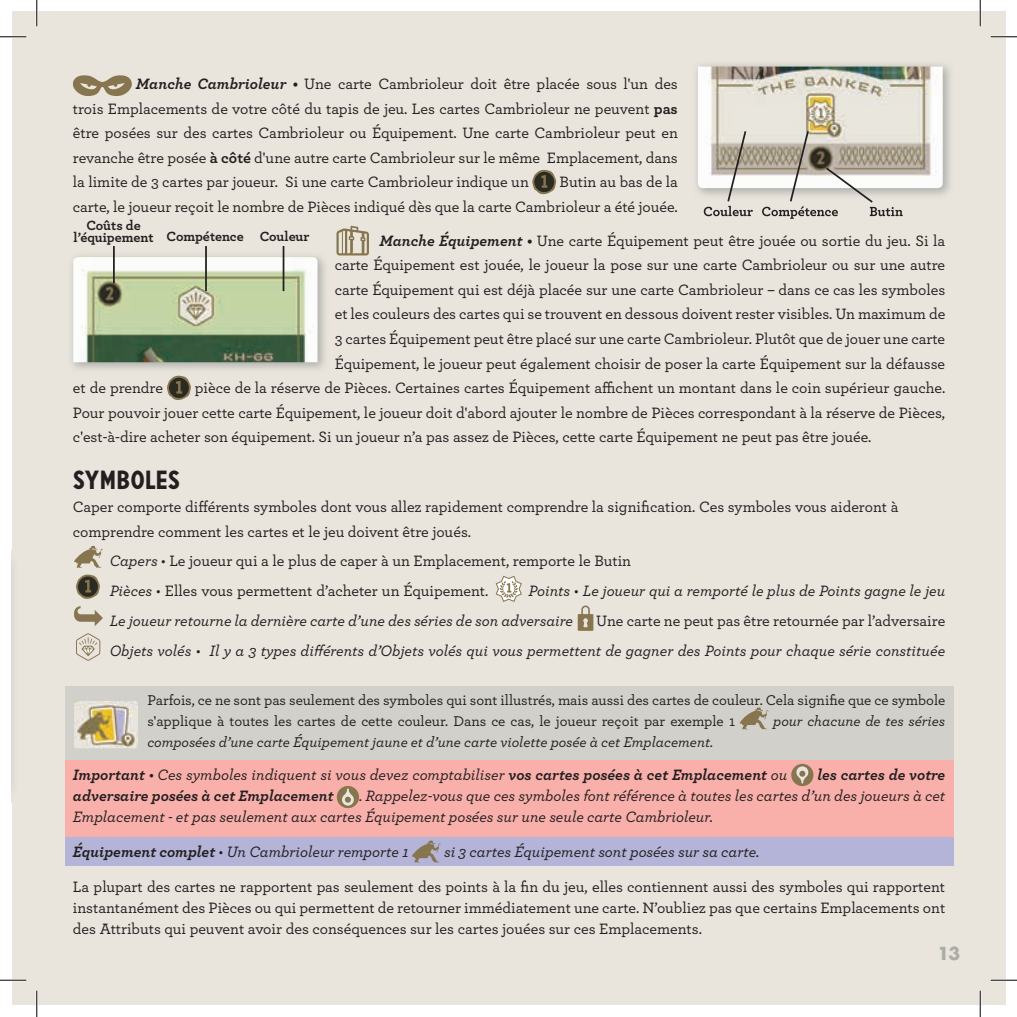
<style>
.page{position:relative;width:1017px;height:1017px;background:#fff}
.page>*{position:absolute;margin:0;border:0;box-sizing:border-box;transform-origin:0 0}
.t1{font:700 26.25px "Carrosserie";color:#231f20}
.t2{font:700 17.5px "Futura";color:#acaca8}
.t3{font:500 15.75px/24.5px "Archer";color:#231f20;text-align:justify}
.t4{font:italic 500 15.75px/29.8px "Archer";color:#231f20}
.t5{font:italic 700 15.75px "Archer";color:#231f20}
.t6{font:500 14.88px/21px "Archer";color:#231f20}
.t7{font:italic 500 14.88px "Archer";color:#231f20}
.t8{font:700 14px/12.2px "Archer";color:#231f20;text-align:center}
.s1{font-weight:700;font-style:italic}
.s2{font-weight:700}
.s3{font-style:italic}
.s4{font-style:normal}
.s5{font-weight:600}
</style>
<div class="page">
<div style="left:12px;top:12px;width:992px;height:992px;background:#e9e5dd"></div>
<div style="left:65px;top:836px;width:887px;height:29px;background:#b4b3d8"></div>
<div style="left:65px;top:685px;width:887px;height:74px;background:#d2d0ca"></div>
<div style="left:65px;top:759px;width:887px;height:77px;background:#f9b0aa"></div>
<svg style="left:167px;top:375px;width:24px;height:25px"></svg>
<svg style="left:739px;top:707px;width:29px;height:22px"></svg>
<svg style="left:791px;top:763px;width:22px;height:22px"></svg>
<svg style="left:336px;top:786px;width:23px;height:21px"></svg>
<svg style="left:412px;top:840px;width:28px;height:22px"></svg>
<img style="left:74px;top:701px;width:64px;height:47px">
<svg style="left:495px;top:575px;width:26px;height:26px"></svg>
<svg style="left:577px;top:605px;width:16px;height:25px"></svg>
<svg style="left:74px;top:546px;width:29px;height:21px"></svg>
<svg style="left:76px;top:574px;width:24px;height:24px"></svg>
<svg style="left:76px;top:633px;width:24px;height:27px"></svg>
<svg style="left:74px;top:606px;width:29px;height:20px"></svg>
<img style="left:696px;top:64px;width:254px;height:132px">
<img style="left:697px;top:67px;width:245px;height:121px">
<svg style="left:703px;top:131px;width:49px;height:85px"></svg>
<svg style="left:761px;top:131px;width:141px;height:88px"></svg>
<svg style="left:336px;top:226px;width:33px;height:29px"></svg>
<img style="left:72px;top:251px;width:253px;height:118px">
<img style="left:73px;top:257px;width:244px;height:105px">
<hr style="left:113px;top:246px;width:2px;height:37px;background:#231f20">
<hr style="left:205px;top:246px;width:2px;height:45px;background:#231f20">
<hr style="left:282px;top:246px;width:2px;height:45px;background:#231f20">
<svg style="left:73px;top:75px;width:59px;height:21px"></svg>
<svg style="left:532px;top:170px;width:24px;height:24px"></svg>
<img style="left:12px;top:568px;width:1px;height:217px">
<hr style="left:0;top:36px;width:26px;height:2px;background:#fff">
<hr style="left:990px;top:36px;width:26px;height:2px;background:#fff">
<hr style="left:0;top:978px;width:26px;height:2px;background:#fff">
<hr style="left:990px;top:978px;width:26px;height:2px;background:#fff">
<hr style="left:36px;top:0;width:2px;height:26px;background:#fff">
<hr style="left:36px;top:990px;width:2px;height:26px;background:#fff">
<hr style="left:978px;top:0;width:2px;height:26px;background:#fff">
<hr style="left:978px;top:990px;width:2px;height:26px;background:#fff">
<svg style="left:0;top:36px;width:26px;height:1px"></svg>
<svg style="left:990px;top:36px;width:26px;height:1px"></svg>
<svg style="left:0;top:979px;width:26px;height:1px"></svg>
<svg style="left:990px;top:979px;width:26px;height:1px"></svg>
<svg style="left:36px;top:0;width:1px;height:26px"></svg>
<svg style="left:36px;top:990px;width:1px;height:26px"></svg>
<svg style="left:979px;top:0;width:1px;height:26px"></svg>
<svg style="left:979px;top:990px;width:1px;height:26px"></svg>
<p class="t3" style="left:73px;top:72px;width:606px;text-indent:63px"><span class="s1">Manche Cambrioleur •</span> Une carte Cambrioleur doit être placée sous l'un des trois Emplacements de votre côté du tapis de jeu. Les cartes Cambrioleur ne peuvent <span class="s2">pas </span>être posées sur des cartes Cambrioleur ou Équipement. Une carte Cambrioleur peut en revanche être posée <span class="s2">à côté</span> d'une autre carte Cambrioleur sur le même Emplacement, dans la limite de 3 cartes par joueur. Si une carte Cambrioleur indique un</p>
<p class="t3" style="left:73px;top:170px;width:606px;text-align:right">Butin au bas de la<br>carte, le joueur reçoit le nombre de Pièces indiqué dès que la carte Cambrioleur a été jouée.</p>
<p class="t8" style="left:73px;top:219px;width:82px">Coûts de l’équipement</p>
<p class="t8" style="left:166px;top:230px;width:145px">Compétence Couleur</p>
<p class="t3" style="left:334px;top:228px;width:612px;text-indent:45px"><span class="s1">Manche Équipement •</span> Une carte Équipement peut être jouée ou sortie du jeu. Si la carte Équipement est jouée, le joueur la pose sur une carte Cambrioleur ou sur une autre carte Équipement qui est déjà placée sur une carte Cambrioleur – dans ce cas les symboles et les couleurs des cartes qui se trouvent en dessous doivent rester visibles. Un maximum de 3 cartes Équipement peut être placé sur une carte Cambrioleur. Plutôt que de jouer une carte Équipement, le joueur peut également choisir de poser la carte Équipement sur la défausse</p>
<p class="t3" style="left:73px;top:375px;width:873px;text-indent:122px">pièce de la réserve de Pièces. Certaines cartes Équipement affichent un montant dans le coin supérieur gauche.<br>Pour pouvoir jouer cette carte Équipement, le joueur doit d'abord ajouter le nombre de Pièces correspondant à la réserve de Pièces, c'est-à-dire acheter son équipement. Si un joueur n’a pas assez de Pièces, cette carte Équipement ne peut pas être jouée.</p>
<h1 class="t1" style="left:73px;top:464px;width:109px">SYMBOLES</h1>
<p class="t3" style="left:73px;top:494px;width:826px">Caper comporte différents symboles dont vous allez rapidement comprendre la signification. Ces symboles vous aideront à comprendre comment les cartes et le jeu doivent être joués.</p>
<p class="t3" style="left:110px;top:546px;width:522px;line-height:29.8px"><span class="s3">Capers</span> • Le joueur qui a le plus de caper à un Emplacement, remporte le Butin<br><span class="s3">Pièces</span> • Elles vous permettent d’acheter un Équipement.</p>
<p class="t3" style="left:73px;top:375px;width:92px">et de prendre</p>
<p class="t4" style="left:110px;top:576px;width:836px;text-indent:419px">Points <span class="s4">•</span> Le joueur qui a remporté le plus de Points gagne le jeu<br>Le joueur retourne la dernière carte d’une des séries de son adversaire</p>
<p class="t4" style="left:110px;top:605px;width:836px;text-align:right"><span class="s4">Une carte ne peut pas être retournée par l’adversaire<br></span>Objets volés <span class="s4">•</span> Il y a 3 types différents d’Objets volés qui vous permettent de gagner des Points pour chaque série constituée</p>
<p class="t6" style="left:147px;top:689px;width:799px">Parfois, ce ne sont pas seulement des symboles qui sont illustrés, mais aussi des cartes de couleur. Cela signifie que ce symbole s'applique à toutes les cartes de cette couleur. Dans ce cas, le joueur reçoit par exemple 1</p>
<p class="t7" style="left:773px;top:712px;width:173px">pour chacune de tes séries</p>
<p class="t7" style="left:147px;top:733px;width:567px">composées d’une carte Équipement jaune et d’une carte violette posée à cet Emplacement.</p>
<p class="t4" style="left:73px;top:759px;width:715px"><span class="s2">Important</span> <span class="s5">•</span> Ces symboles indiquent si vous devez comptabiliser <span class="s2">vos cartes posées à cet Emplacement</span> ou</p>
<p class="t5" style="left:817px;top:765px;width:129px">les cartes de votre</p>
<p class="t5" style="left:73px;top:786px;width:262px">adversaire posées à cet Emplacement</p>
<p class="t4" style="left:73px;top:785px;width:873px;line-height:21px;text-indent:286px">. Rappelez-vous que ces symboles font référence à toutes les cartes d’un des joueurs à cet<br>Emplacement - et pas seulement aux cartes Équipement posées sur une seule carte Cambrioleur.</p>
<p class="t4" style="left:73px;top:836px;width:337px"><span class="s2">Équipement complet</span> • Un Cambrioleur remporte 1</p>
<p class="t4" style="left:444px;top:836px;width:317px">si 3 cartes Équipement sont posées sur sa carte.</p>
<p class="t3" style="left:73px;top:876px;width:873px;line-height:21px">La plupart des cartes ne rapportent pas seulement des points à la fin du jeu, elles contiennent aussi des symboles qui rapportent instantanément des Pièces ou qui permettent de retourner immédiatement une carte. N’oubliez pas que certains Emplacements ont des Attributs qui peuvent avoir des conséquences sur les cartes jouées sur ces Emplacements.</p>
<p class="t2" style="left:937px;top:943px;width:24px">13</p>
</div>
